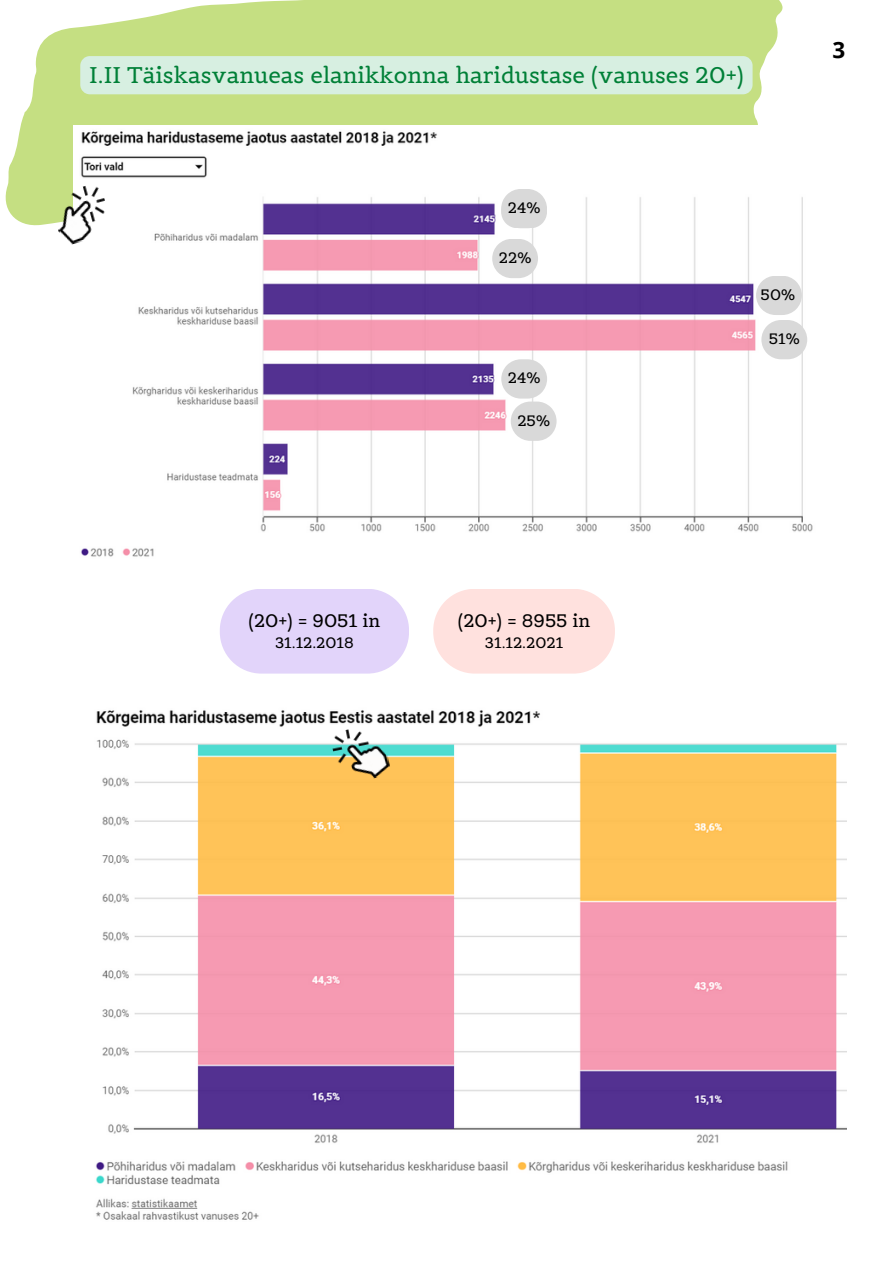
<style>
.page{position:relative;width:893px;height:1264px;background:#fff}
.page>*{position:absolute;margin:0;border:0;box-sizing:border-box;transform-origin:0 0}
.t1{font:22.5px "Belgrano";color:#008037}
.t2{font:700 22.5px "Open Sans";color:#000}
.t3{font:18px "Belgrano";color:#000}
.t4{font:15px "Belgrano";color:#000}
</style>
<div class="page">
<svg style="left:5px;top:0;width:778px;height:226px;background:#cce392"></svg>
<img style="left:74px;top:125px;width:739px;height:432px">
<img style="left:96px;top:710px;width:750px;height:510px">
<svg style="left:492px;top:239px;width:46px;height:39px"></svg>
<svg style="left:756px;top:276px;width:51px;height:83px"></svg>
<svg style="left:501px;top:359px;width:55px;height:82px"></svg>
<img style="left:49px;top:182px;width:65px;height:65px">
<img style="left:329px;top:723px;width:62px;height:62px">
<svg style="left:501px;top:189px;width:46px;height:39px"></svg>
<svg style="left:433px;top:589px;width:182px;height:84px;background:#ffe3e1"></svg>
<svg style="left:220px;top:589px;width:189px;height:84px;background:#e4d7fa"></svg>
<div style="left:80px;top:56px;width:672px;height:38px;background:#d7efe1;border-radius:10px"></div>
<p class="t1" style="left:89px;top:61px;width:656px">I.II Täiskasvanueas elanikkonna haridustase (vanuses 20+)</p>
<p class="t2" style="left:832px;top:34px;width:14px">3</p>
<p class="t4" style="left:507px;top:198px;width:34px">24%</p>
<p class="t4" style="left:499px;top:248px;width:34px">22%</p>
<p class="t4" style="left:507px;top:368px;width:34px">24%</p>
<p class="t4" style="left:517px;top:411px;width:34px">25%</p>
<p class="t4" style="left:760px;top:285px;width:36px">50%</p>
<p class="t4" style="left:768px;top:329px;width:32px">51%</p>
<p class="t3" style="left:248px;top:609px;width:133px">(20+) = 9051 in</p>
<p class="t4" style="left:275px;top:633px;width:80px">31.12.2018</p>
<p class="t3" style="left:458px;top:609px;width:134px">(20+) = 8955 in</p>
<p class="t4" style="left:485px;top:633px;width:80px">31.12.2021</p>
</div>
